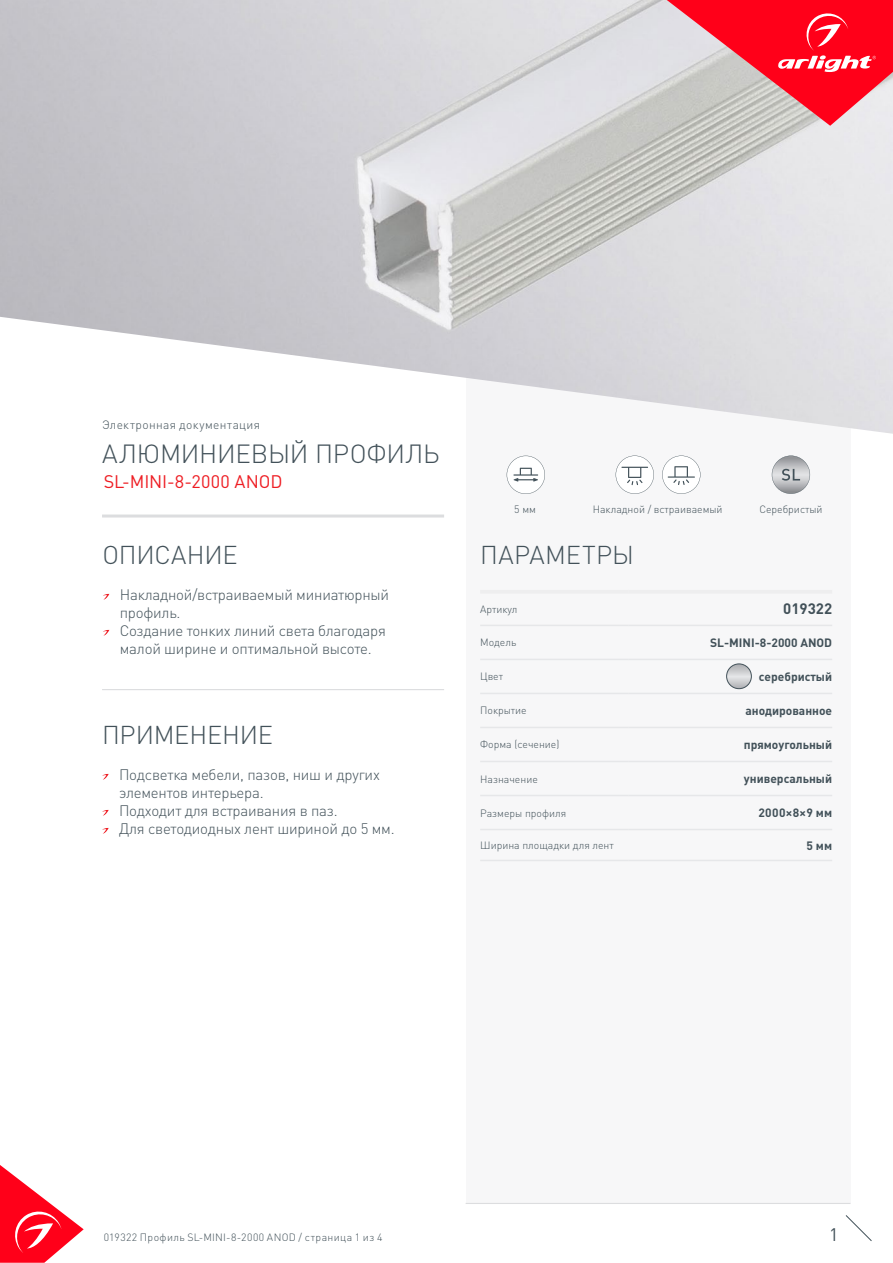
<style>
.page{position:relative;width:893px;height:1263px;background:#fff}
.page>*{position:absolute;margin:0;border:0;box-sizing:border-box;transform-origin:0 0}
.t1{font:300 25.95px "DIN Pro";letter-spacing:-.01em;color:#425159}
.t2{font:300 25.5px "DIN Pro";letter-spacing:-.005em;color:#425159}
.t3{font:300 25.5px "DIN Pro";letter-spacing:.015em;color:#425159}
.t4{font:18px "DIN Pro";letter-spacing:-.005em;color:#ee1d23}
.t5{font:18px "DIN Pro";color:#425159}
.t6{font:300 15px/18px "DIN Pro";letter-spacing:-.015em;color:#425159}
.t7{font:700 15px "DIN Pro";color:#425159}
.t8{font:700 12px "DIN Pro";color:#425159}
.t9{font:300 12px "DIN Pro";letter-spacing:.03em;color:#425159}
.t10{font:300 10.5px "DIN Pro";color:#425159}
.t11{font:300 10.5px "DIN Pro";letter-spacing:.035em;color:#425159}
</style>
<div class="page">
<svg style="left:0;top:1165px;width:84px;height:98px"></svg>
<svg style="left:845px;top:1215px;width:27px;height:26px"></svg>
<div style="left:466px;top:250px;width:384px;height:953px;background:#f7f7f8"></div>
<svg style="left:507px;top:456px;width:38px;height:38px"></svg>
<hr style="left:102px;top:514px;width:342px;height:3px;background:#dcdddf">
<img style="left:0;top:0;width:893px;height:434px">
<hr style="left:480px;top:590px;width:148px;height:4px;background:#eeeeef">
<hr style="left:628px;top:590px;width:204px;height:4px;background:#eeeeef">
<hr style="left:480px;top:625px;width:148px;height:1px;background:#e6e7e9">
<hr style="left:628px;top:625px;width:204px;height:1px;background:#e6e7e9">
<hr style="left:480px;top:659px;width:148px;height:1px;background:#e6e7e9">
<hr style="left:628px;top:659px;width:204px;height:1px;background:#e6e7e9">
<hr style="left:480px;top:693px;width:148px;height:1px;background:#e6e7e9">
<hr style="left:628px;top:693px;width:204px;height:1px;background:#e6e7e9">
<hr style="left:480px;top:727px;width:148px;height:1px;background:#e6e7e9">
<hr style="left:628px;top:727px;width:204px;height:1px;background:#e6e7e9">
<hr style="left:480px;top:761px;width:148px;height:1px;background:#e6e7e9">
<hr style="left:628px;top:761px;width:204px;height:1px;background:#e6e7e9">
<hr style="left:480px;top:795px;width:148px;height:1px;background:#e6e7e9">
<hr style="left:628px;top:795px;width:204px;height:1px;background:#e6e7e9">
<hr style="left:480px;top:829px;width:148px;height:1px;background:#e6e7e9">
<hr style="left:628px;top:829px;width:204px;height:1px;background:#e6e7e9">
<hr style="left:480px;top:860px;width:148px;height:1px;background:#e6e7e9">
<hr style="left:628px;top:860px;width:204px;height:1px;background:#e6e7e9">
<svg style="left:667px;top:0;width:226px;height:126px;background:#ec616e"></svg>
<svg style="left:103px;top:594px;width:6px;height:6px"></svg>
<svg style="left:103px;top:630px;width:6px;height:6px"></svg>
<svg style="left:102px;top:774px;width:7px;height:6px"></svg>
<svg style="left:102px;top:810px;width:7px;height:6px"></svg>
<svg style="left:102px;top:828px;width:7px;height:6px"></svg>
<svg style="left:727px;top:664px;width:24px;height:25px"></svg>
<div style="left:726px;top:663px;width:26px;height:26px;border:1px solid #425159;border-radius:50%"></div>
<svg style="left:772px;top:456px;width:38px;height:38px"></svg>
<svg style="left:616px;top:456px;width:38px;height:38px"></svg>
<svg style="left:662px;top:456px;width:38px;height:38px"></svg>
<hr style="left:466px;top:1203px;width:384px;height:1px;background:#dcdddf">
<hr style="left:102px;top:689px;width:342px;height:1px;background:#dcdddf">
<p class="t9" style="left:102px;top:417px;width:160px">Электронная документация</p>
<p class="t1" style="left:102px;top:436px;width:339px">АЛЮМИНИЕВЫЙ ПРОФИЛЬ</p>
<p class="t4" style="left:104px;top:470px;width:180px">SL-MINI-8-2000 ANOD</p>
<p class="t2" style="left:102px;top:537px;width:137px">ОПИСАНИЕ</p>
<p class="t6" style="left:120px;top:584px;width:271px">Накладной/встраиваемый миниатюрный профиль.</p>
<p class="t6" style="left:120px;top:620px;width:268px">Создание тонких линий света благодаря малой ширине и оптимальной высоте.</p>
<p class="t2" style="left:102px;top:717px;width:172px">ПРИМЕНЕНИЕ</p>
<p class="t6" style="left:119px;top:764px;width:262px">Подсветка мебели, пазов, ниш и других элементов интерьера.</p>
<p class="t6" style="left:119px;top:800px;width:220px">Подходит для встраивания в паз.</p>
<p class="t6" style="left:119px;top:818px;width:277px">Для светодиодных лент шириной до 5 мм.</p>
<p class="t10" style="left:514px;top:502px;width:23px">5 мм</p>
<p class="t10" style="left:593px;top:502px;width:131px">Накладной / встраиваемый</p>
<p class="t10" style="left:759px;top:502px;width:65px">Серебристый</p>
<p class="t3" style="left:480px;top:537px;width:155px">ПАРАМЕТРЫ</p>
<p class="t10" style="left:480px;top:602px;width:39px">Артикул</p>
<p class="t7" style="left:783px;top:599px;width:50px">019322</p>
<p class="t10" style="left:480px;top:635px;width:38px">Модель</p>
<p class="t8" style="left:710px;top:634px;width:124px">SL-MINI-8-2000 ANOD</p>
<p class="t10" style="left:480px;top:669px;width:24px">Цвет</p>
<p class="t8" style="left:759px;top:668px;width:75px">серебристый</p>
<p class="t10" style="left:480px;top:703px;width:48px">Покрытие</p>
<p class="t8" style="left:745px;top:702px;width:88px">анодированное</p>
<p class="t10" style="left:480px;top:737px;width:81px">Форма (сечение)</p>
<p class="t8" style="left:744px;top:736px;width:90px">прямоугольный</p>
<p class="t10" style="left:480px;top:771px;width:59px">Назначение</p>
<p class="t8" style="left:744px;top:770px;width:90px">универсальный</p>
<p class="t10" style="left:480px;top:805px;width:87px">Размеры профиля</p>
<p class="t8" style="left:758px;top:805px;width:75px">2000×8×9 мм</p>
<p class="t10" style="left:480px;top:838px;width:135px">Ширина площадки для лент</p>
<p class="t8" style="left:807px;top:837px;width:27px">5 мм</p>
<p class="t11" style="left:104px;top:1230px;width:280px">019322 Профиль SL-MINI-8-2000 ANOD / страница 1 из 4</p>
<p class="t5" style="left:829px;top:1222px;width:11px">1</p>
</div>
